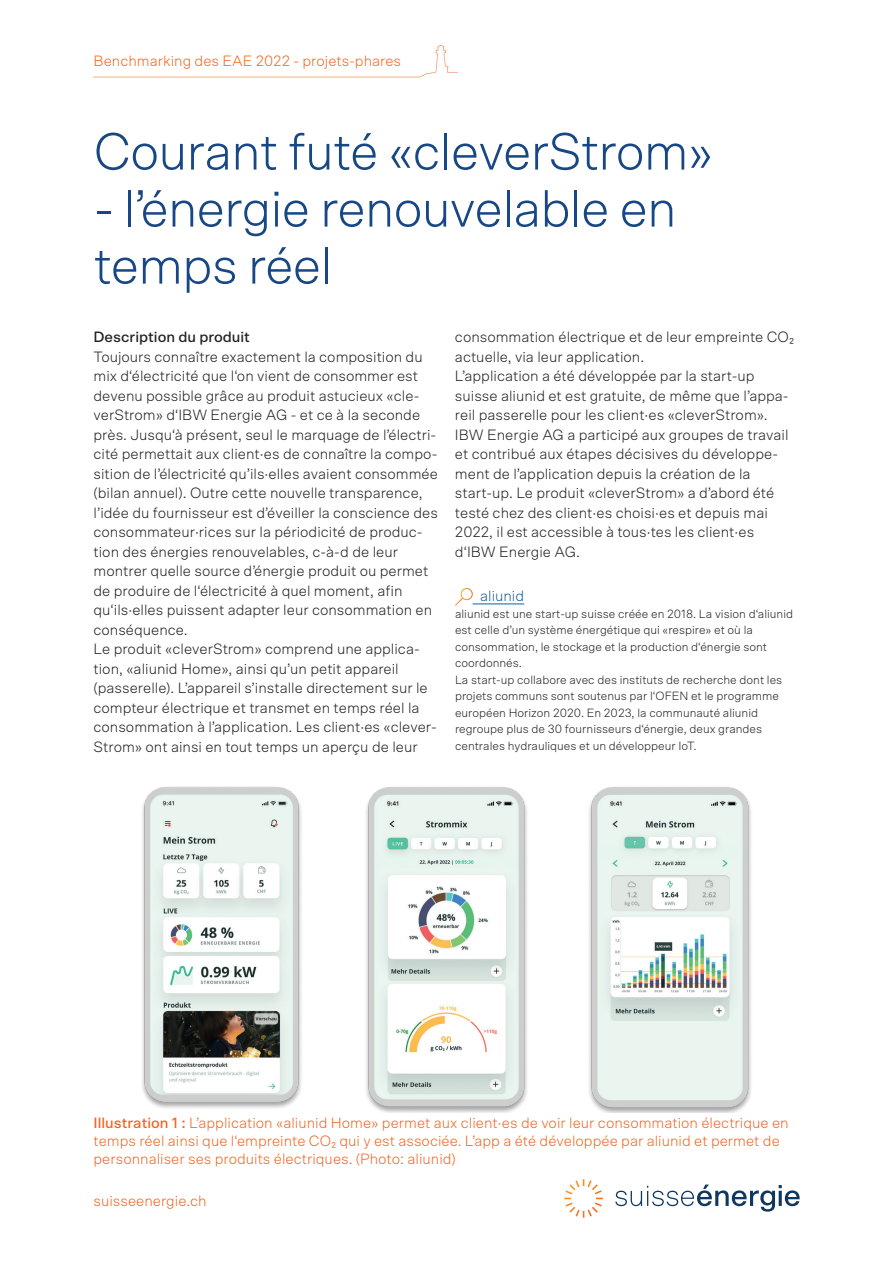
<style>
.page{position:relative;width:893px;height:1263px;background:#fff}
.page>*{position:absolute;margin:0;border:0;box-sizing:border-box;transform-origin:0 0}
.t1{font:300 52.5px/57px "Scto Grotesk A";letter-spacing:-.02em;color:#174784}
.t2{font:300 15px/19.5px "Scto Grotesk A";color:#231f20}
.t3{font:300 15px/18px "Scto Grotesk A";color:#f36421}
.t4{font:500 15px "Scto Grotesk A";color:#231f20}
.t5{font:300 15px "Scto Grotesk A";color:#175d9e}
.t6{font:300 12px/16.5px "Scto Grotesk A";color:#231f20}
.s1{font-weight:500}
</style>
<div class="page">
<img style="left:142px;top:786px;width:160px;height:322px">
<img style="left:366px;top:786px;width:161px;height:326px">
<img style="left:589px;top:786px;width:162px;height:326px">
<hr style="left:473px;top:604px;width:51px;height:1px;background:#175d9e">
<svg style="left:455px;top:597px;width:9px;height:9px"></svg>
<div style="left:461px;top:588px;width:12px;height:12px;border:1px solid #fff;border-radius:50%"></div>
<img style="left:94px;top:45px;width:364px;height:33px">
<svg style="left:615px;top:1184px;width:185px;height:27px"></svg>
<svg style="left:564px;top:1179px;width:39px;height:39px"></svg>
<p class="t3" style="left:94px;top:52px;width:309px">Benchmarking des EAE 2022 - projets-phares</p>
<h1 class="t1" style="left:94px;top:122px;width:621px">Courant futé «cleverStrom»</h1>
<h1 class="t1" style="left:94px;top:179px;width:585px">- l’énergie renouvelable en temps réel</h1>
<p class="t4" style="left:94px;top:328px;width:158px">Description du produit</p>
<p class="t2" style="left:94px;top:346px;width:346px">Toujours connaître exactement la composition du mix d‘électricité que l‘on vient de consommer est devenu possible grâce au produit astucieux «cle&shy;verStrom» d‘IBW Energie AG - et ce à la seconde près. Jusqu‘à présent, seul le marquage de l’électri&shy;cité permettait aux client∙es de connaître la compo&shy;sition de l’électricité qu’ils∙elles avaient consommée (bilan annuel). Outre cette nouvelle transparence, l’idée du fournisseur est d’éveiller la conscience des consommateur∙rices sur la périodicité de produc&shy;tion des énergies renouvelables, c-à-d de leur montrer quelle source d’énergie produit ou permet de produire de l‘électricité à quel moment, afin qu‘ils∙elles puissent adapter leur consommation en conséquence.<br>Le produit «cleverStrom» comprend une applica&shy;tion, «aliunid Home», ainsi qu’un petit appareil (passerelle). L’appareil s’installe directement sur le compteur électrique et transmet en temps réel la consommation à l’application. Les client∙es «clever-Strom» ont ainsi en tout temps un aperçu de leur</p>
<p class="t2" style="left:455px;top:327px;width:340px">consommation électrique et de leur empreinte CO₂ actuelle, via leur application.<br>L’application a été développée par la start-up suisse aliunid et est gratuite, de même que l’appa&shy;reil passerelle pour les client∙es «cleverStrom».<br>IBW Energie AG a participé aux groupes de travail et contribué aux étapes décisives du développe&shy;ment de l’application depuis la création de la start-up. Le produit «cleverStrom» a d’abord été testé chez des client∙es choisi∙es et depuis mai 2022, il est accessible à tous∙tes les client∙es d‘IBW Energie AG.</p>
<p class="t5" style="left:480px;top:587px;width:46px">aliunid</p>
<p class="t6" style="left:455px;top:605px;width:340px">aliunid est une start-up suisse créée en 2018. La vision d‘aliunid est celle d’un système énergétique qui «respire» et où la consommation, le stockage et la production d‘énergie sont coordonnés.<br>La start-up collabore avec des instituts de recherche dont les projets communs sont soutenus par l‘OFEN et le programme européen Horizon 2020. En 2023, la communauté aliunid regroupe plus de 30 fournisseurs d‘énergie, deux grandes centrales hydrauliques et un développeur IoT.</p>
<p class="t3" style="left:94px;top:1114px;width:697px"><span class="s1">Illustration 1 :</span> L’application «aliunid Home» permet aux client∙es de voir leur consommation électrique en temps réel ainsi que l‘empreinte CO₂ qui y est associée. L’app a été développée par aliunid et permet de personnaliser ses produits électriques. (Photo: aliunid)</p>
<p class="t3" style="left:94px;top:1191px;width:115px">suisseenergie.ch</p>
</div>
